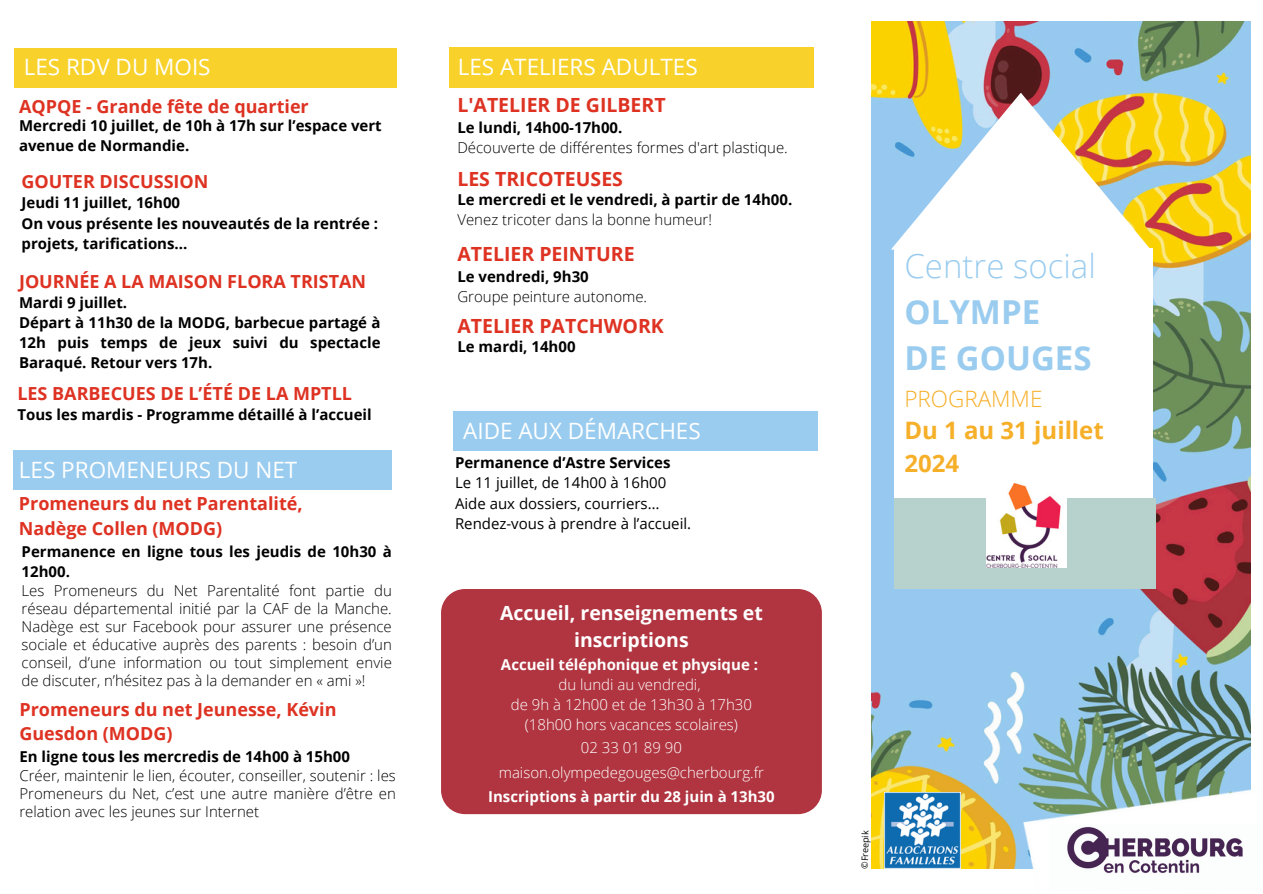
<style>
.page{position:relative;width:1263px;height:894px;background:#fff}
.page>*{position:absolute;margin:0;border:0;box-sizing:border-box;transform-origin:0 0}
.t1{font:700 33px/46.2px "Open Sans";color:#9accef}
.t2{font:700 24px/32.7px "Open Sans";color:#f6af28}
.t3{font:22.5px "Open Sans";color:#fff}
.t4{font:300 22.5px "Open Sans";color:#f6af28}
.t5{font:700 19.5px "Open Sans";color:#de3222}
.t6{font:700 19.5px/27px "Open Sans";color:#fff;text-align:center}
.t7{font:700 18px/24.8px "Open Sans";color:#de3222}
.t8{font:300 15px/18px "Open Sans";color:#000;text-align:justify}
.t9{font:700 15px/20.2px "Open Sans";color:#000}
.t10{font:300 15px "Open Sans";color:#fff}
.t11{font:15px "Open Sans";color:#000}
.t12{font:700 15px "Open Sans";color:#fff}
.t13{font:9px "Open Sans";color:#000}
.s1{font-weight:300}
</style>
<div class="page">
<img style="left:871px;top:22px;width:379px;height:846px">
<img style="left:1023px;top:788px;width:228px;height:81px">
<img style="left:1050px;top:824px;width:201px;height:50px">
<div style="left:14px;top:47px;width:383px;height:40px;background:#f8d22a"></div>
<img style="left:884px;top:792px;width:77px;height:76px">
<div style="left:441px;top:589px;width:380px;height:224px;background:#b03540;border-radius:24px"></div>
<div style="left:450px;top:47px;width:364px;height:41px;background:#f8d22a"></div>
<div style="left:894px;top:249px;width:259px;height:250px;background:#fff"></div>
<div style="left:894px;top:499px;width:261px;height:90px;background:#b7d1cc"></div>
<img style="left:987px;top:483px;width:80px;height:84px">
<svg style="left:891px;top:93px;width:260px;height:156px"></svg>
<div style="left:13px;top:449px;width:378px;height:40px;background:#9accef"></div>
<div style="left:453px;top:411px;width:365px;height:40px;background:#9accef"></div>
<h5 class="t3" style="left:24px;top:51px;width:188px">LES RDV DU MOIS</h5>
<p class="t7" style="left:19px;top:93px;width:291px">AQPQE - Grande fête de quartier</p>
<p class="t9" style="left:19px;top:115px;width:364px">Mercredi 10 juillet, de 10h à 17h sur l’espace vert avenue de Normandie.</p>
<h3 class="t7" style="left:22px;top:169px;width:188px">GOUTER DISCUSSION</h3>
<p class="t9" style="left:22px;top:192px;width:358px">Jeudi 11 juillet, 16h00<br>On vous présente les nouveautés de la rentrée : projets, tarifications...</p>
<p class="t7" style="left:19px;top:268px;width:349px">JOURNÉE A LA MAISON FLORA TRISTAN</p>
<p class="t9" style="left:19px;top:291px;width:363px">Mardi 9 juillet.<br>Départ à 11h30 de la MODG, barbecue partagé à<br>12h puis temps de jeux suivi du spectacle<br>Baraqué. Retour vers 17h.</p>
<p class="t7" style="left:17px;top:380px;width:336px">LES BARBECUES DE L’ÉTÉ DE LA MPTLL</p>
<p class="t9" style="left:17px;top:403px;width:356px">Tous les mardis - Programme détaillé à l’accueil</p>
<p class="t3" style="left:19px;top:454px;width:280px">LES PROMENEURS DU NET</p>
<p class="t7" style="left:19px;top:491px;width:285px">Promeneurs du net Parentalité,<br>Nadège Collen (MODG)</p>
<h4 class="t9" style="left:22px;top:540px;width:372px">Permanence en ligne tous les jeudis de 10h30 à<br>12h00.</h4>
<p class="t8" style="left:22px;top:581px;width:372px">Les Promeneurs du Net Parentalité font partie du réseau départemental initié par la CAF de la Manche.<br>Nadège est sur Facebook pour assurer une présence sociale et éducative auprès des parents : besoin d’un conseil, d’une information ou tout simplement envie de discuter, n’hésitez pas à la demander en « ami »!</p>
<h2 class="t7" style="left:19px;top:696px;width:319px">Promeneurs du net Jeunesse, Kévin<br>Guesdon (MODG)</h2>
<p class="t9" style="left:19px;top:745px;width:332px">En ligne tous les mercredis de 14h00 à 15h00</p>
<p class="t8" style="left:19px;top:766px;width:378px">Créer, maintenir le lien, écouter, conseiller, soutenir : les Promeneurs du Net, c’est une autre manière d’être en relation avec les jeunes sur Internet</p>
<p class="t3" style="left:458px;top:51px;width:241px">LES ATELIERS ADULTES</p>
<p class="t5" style="left:457px;top:91px;width:210px">L'ATELIER DE GILBERT</p>
<h5 class="t9" style="left:457px;top:117px;width:167px">Le lundi, 14h00-17h00.</h5>
<p class="t8" style="left:457px;top:138px;width:332px">Découverte de différentes formes d'art plastique.</p>
<p class="t5" style="left:457px;top:165px;width:167px">LES TRICOTEUSES</p>
<h2 class="t9" style="left:457px;top:189px;width:336px">Le mercredi et le vendredi, à partir de 14h00.</h2>
<h4 class="t8" style="left:457px;top:210px;width:256px">Venez tricoter dans la bonne humeur!</h4>
<p class="t5" style="left:457px;top:240px;width:179px">ATELIER PEINTURE</p>
<p class="t9" style="left:457px;top:266px;width:133px">Le vendredi, 9h30</p>
<h4 class="t8" style="left:457px;top:287px;width:191px">Groupe peinture autonome.</h4>
<p class="t5" style="left:457px;top:312px;width:208px">ATELIER PATCHWORK</p>
<p class="t9" style="left:457px;top:336px;width:120px">Le mardi, 14h00</p>
<p class="t3" style="left:463px;top:415px;width:239px">AIDE AUX DÉMARCHES</p>
<p class="t9" style="left:455px;top:451px;width:217px">Permanence d’Astre Services</p>
<p class="t11" style="left:455px;top:472px;width:213px">Le 11 juillet, de 14h00 à 16h00</p>
<p class="t11" style="left:455px;top:492px;width:206px">Aide aux dossiers, courriers…</p>
<h1 class="t11" style="left:455px;top:513px;width:238px">Rendez-vous à prendre à l’accueil.</h1>
<h4 class="t6" style="left:500px;top:599px;width:264px">Accueil, renseignements et inscriptions</h4>
<h6 class="t12" style="left:501px;top:653px;width:259px">Accueil téléphonique et physique :</h6>
<h4 class="t10" style="left:558px;top:673px;width:144px">du lundi au vendredi,</h4>
<h6 class="t10" style="left:511px;top:693px;width:243px">de 9h à 12h00 et de 13h30 à 17h30</h6>
<h4 class="t10" style="left:525px;top:714px;width:215px">(18h00 hors vacances scolaires)</h4>
<h6 class="t10" style="left:581px;top:736px;width:103px">02 33 01 89 90</h6>
<h2 class="t10" style="left:499px;top:761px;width:267px">maison.olympedegouges@cherbourg.fr</h2>
<h5 class="t12" style="left:488px;top:786px;width:288px">Inscriptions à partir du 28 juin à 13h30</h5>
<p class="t1" style="left:904px;top:242px;width:193px"><span class="s1">Centre social<br></span>OLYMPE<br>DE GOUGES</p>
<p class="t4" style="left:904px;top:382px;width:140px">PROGRAMME</p>
<p class="t2" style="left:904px;top:413px;width:201px">Du 1 au 31 juillet<br>2024</p>
<p class="t13" style="left:858px;top:868px;width:40px;rotate:-89deg">©Freepik</p>
</div>
